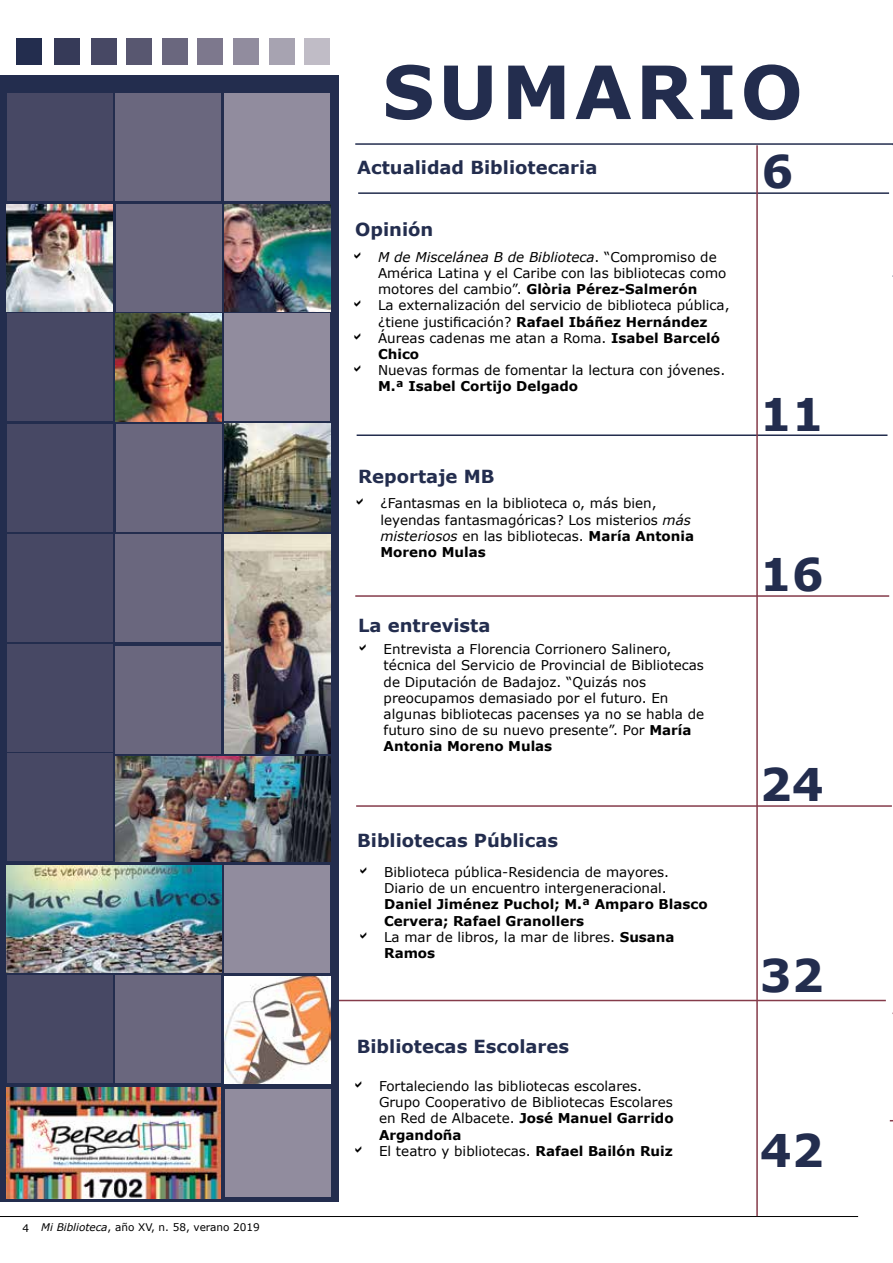
<style>
.page{position:relative;width:893px;height:1263px;background:#fff}
.page>*{position:absolute;margin:0;border:0;box-sizing:border-box;transform-origin:0 0}
.t1{font:700 73.5px "Verdana";letter-spacing:.05em;color:#232d4e}
.t2{font:700 45px "Verdana";color:#232d4e}
.t3{font:700 18px "Verdana";color:#232d4e}
.t4{font:13.5px/16.2px "Verdana";color:#000}
.t5{font:700 13.5px/16.2px "Verdana";color:#000}
.t6{font:10.5px "Verdana";color:#000}
.s1{font-style:italic}
.s2{font-weight:700}
.s3{font-weight:400}
</style>
<div class="page">
<hr style="left:0;top:1216px;width:858px;height:1px;background:#000">
<hr style="left:339px;top:1000px;width:547px;height:1px;background:#853b4a">
<hr style="left:355px;top:595px;width:534px;height:2px;background:#853b4a">
<hr style="left:357px;top:434px;width:530px;height:2px;background:#232d4e">
<hr style="left:358px;top:192px;width:531px;height:2px;background:#232d4e">
<div style="left:305px;top:38px;width:25px;height:27px;background:#c0bcc6"></div>
<div style="left:269px;top:38px;width:26px;height:27px;background:#a7a3b1"></div>
<div style="left:197px;top:38px;width:25px;height:27px;background:#7d788d"></div>
<div style="left:126px;top:38px;width:25px;height:27px;background:#585770"></div>
<div style="left:91px;top:38px;width:25px;height:27px;background:#474864"></div>
<div style="left:54px;top:38px;width:25px;height:27px;background:#363a58"></div>
<div style="left:16px;top:38px;width:26px;height:27px;background:#232d4e"></div>
<div style="left:162px;top:38px;width:25px;height:27px;background:#6a677e"></div>
<div style="left:234px;top:38px;width:25px;height:27px;background:#918c9e"></div>
<hr style="left:355px;top:143px;width:538px;height:2px;background:#232d4e">
<hr style="left:356px;top:805px;width:536px;height:2px;background:#853b4a">
<hr style="left:756px;top:145px;width:2px;height:1071px;background:#853b4a">
<div style="left:0;top:76px;width:338px;height:1126px;background:#232d4e"></div>
<img style="left:7px;top:204px;width:105px;height:107px">
<div style="left:7px;top:534px;width:105px;height:108px;background:#474864"></div>
<div style="left:7px;top:424px;width:105px;height:108px;background:#474864"></div>
<div style="left:7px;top:314px;width:105px;height:107px;background:#474864"></div>
<div style="left:7px;top:975px;width:105px;height:108px;background:#474864"></div>
<div style="left:7px;top:753px;width:105px;height:108px;background:#474864"></div>
<div style="left:7px;top:644px;width:105px;height:108px;background:#474864"></div>
<img style="left:7px;top:1087px;width:214px;height:111px">
<img style="left:116px;top:314px;width:106px;height:107px">
<div style="left:115px;top:94px;width:106px;height:107px;background:#6a677e"></div>
<img style="left:7px;top:865px;width:215px;height:108px">
<div style="left:115px;top:975px;width:106px;height:108px;background:#6a677e"></div>
<div style="left:224px;top:314px;width:106px;height:107px;background:#918c9e"></div>
<img style="left:224px;top:204px;width:106px;height:107px">
<div style="left:116px;top:204px;width:106px;height:108px;background:#6a677e"></div>
<img style="left:224px;top:424px;width:106px;height:107px">
<img style="left:224px;top:534px;width:106px;height:219px">
<img style="left:116px;top:757px;width:214px;height:105px">
<img style="left:224px;top:976px;width:106px;height:108px">
<div style="left:224px;top:865px;width:106px;height:108px;background:#918c9e"></div>
<div style="left:225px;top:1089px;width:106px;height:108px;background:#918c9e"></div>
<div style="left:7px;top:94px;width:105px;height:107px;background:#474864"></div>
<div style="left:224px;top:94px;width:106px;height:107px;background:#918c9e"></div>
<div style="left:116px;top:424px;width:106px;height:107px;background:#6a677e"></div>
<div style="left:115px;top:534px;width:106px;height:108px;background:#6a677e"></div>
<div style="left:115px;top:646px;width:106px;height:107px;background:#6a677e"></div>
<p class="t6" style="left:23px;top:1220px;width:239px">4 <span class="s1">Mi Biblioteca</span>, año XV, n. 58, verano 2019</p>
<h1 class="t1" style="left:382px;top:40px;width:422px">SUMARIO</h1>
<h3 class="t3" style="left:357px;top:154px;width:242px">Actualidad Bibliotecaria</h3>
<h3 class="t3" style="left:355px;top:217px;width:80px">Opinión</h3>
<p class="t4" style="left:378px;top:249px;width:353px"><span class="s1">M de Miscelánea B de Biblioteca</span>. “Compromiso de América Latina y el Caribe con las bibliotecas como motores del cambio”. <span class="s2">Glòria Pérez-Salmerón<br></span>La externalización del servicio de biblioteca pública, ¿tiene justificación? <span class="s2">Rafael Ibáñez Hernández </span>Áureas cadenas me atan a Roma. <span class="s2">Isabel Barceló Chico</span></p>
<p class="t4" style="left:378px;top:362px;width:349px">Nuevas formas de fomentar la lectura con jóvenes.</p>
<p class="t5" style="left:378px;top:378px;width:202px">M.ª Isabel Cortijo Delgado</p>
<h3 class="t3" style="left:358px;top:464px;width:138px">Reportaje MB</h3>
<p class="t4" style="left:380px;top:495px;width:315px">¿Fantasmas en la biblioteca o, más bien, leyendas fantasmagóricas? Los misterios <span class="s1">más misteriosos</span> en las bibliotecas. <span class="s2">María Antonia Moreno Mulas</span></p>
<h3 class="t3" style="left:358px;top:613px;width:134px">La entrevista</h3>
<p class="t4" style="left:384px;top:641px;width:322px">Entrevista a Florencia Corrionero Salinero, técnica del Servicio de Provincial de Bibliotecas de Diputación de Badajoz. “Quizás nos preocupamos demasiado por el futuro. En algunas bibliotecas pacenses ya no se habla de futuro sino de su nuevo presente”. Por <span class="s2">María Antonia Moreno Mulas</span></p>
<h3 class="t3" style="left:357px;top:828px;width:202px">Bibliotecas Públicas</h3>
<p class="t4" style="left:384px;top:864px;width:286px">Biblioteca pública-Residencia de mayores.<br>Diario de un encuentro intergeneracional.</p>
<p class="t5" style="left:384px;top:896px;width:325px">Daniel Jiménez Puchol; M.ª Amparo Blasco<br>Cervera; Rafael Granollers<br><span class="s3">La mar de libros, la mar de libres.</span> Susana<br>Ramos</p>
<h3 class="t3" style="left:357px;top:1034px;width:214px">Bibliotecas Escolares</h3>
<p class="t4" style="left:379px;top:1078px;width:296px">Fortaleciendo las bibliotecas escolares.<br>Grupo Cooperativo de Bibliotecas Escolares en Red de Albacete. <span class="s2">José Manuel Garrido Argandoña<br></span>El teatro y bibliotecas. <span class="s2">Rafael Bailón Ruiz</span></p>
<h2 class="t2" style="left:761px;top:140px;width:33px">6</h2>
<h2 class="t2" style="left:760px;top:382px;width:65px">11</h2>
<h2 class="t2" style="left:760px;top:543px;width:65px">16</h2>
<h2 class="t2" style="left:760px;top:752px;width:65px">24</h2>
<h2 class="t2" style="left:760px;top:944px;width:65px">32</h2>
<h2 class="t2" style="left:760px;top:1118px;width:65px">42</h2>
</div>
